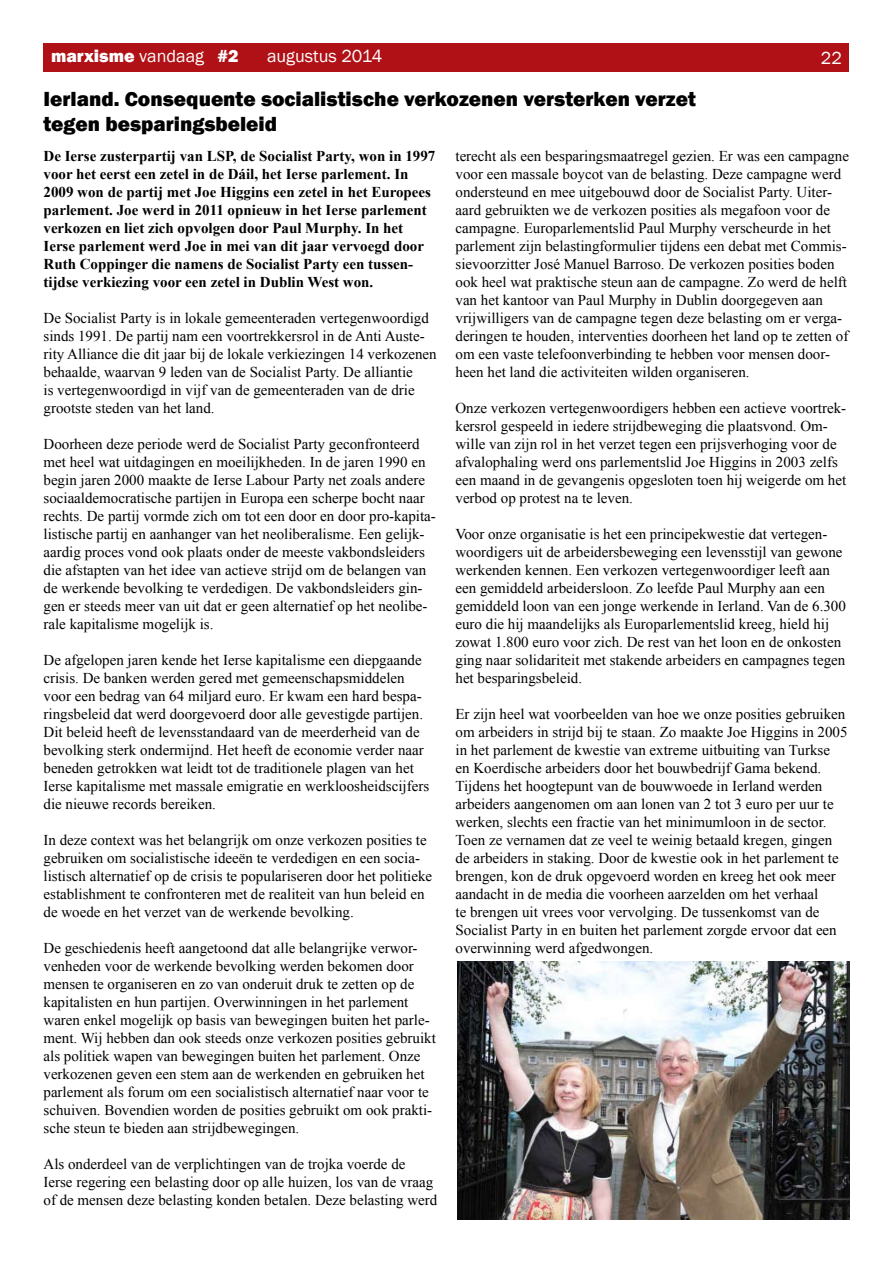
<style>
.page{position:relative;width:893px;height:1263px;background:#fff}
.page>*{position:absolute;margin:0;border:0;box-sizing:border-box;transform-origin:0 0}
.t1{font:800 21px/25.2px "Franklin Gothic";color:#000}
.t2{font:800 18px "Franklin Gothic";color:#fff}
.t3{font:18px "Franklin Gothic";color:#fff}
.t4{font:15px/18px "Times New Roman";color:#000}
.t5{font:700 15px/18px "Times New Roman";color:#000}
.s1{font-weight:400}
</style>
<div class="page">
<div style="left:44px;top:44px;width:805px;height:28px;background:#b01116"></div>
<img style="left:457px;top:962px;width:392px;height:257px">
<p class="t2" style="left:51px;top:44px;width:189px">marxisme <span class="s1">vandaag</span> #2</p>
<p class="t3" style="left:267px;top:45px;width:117px">augustus 2014</p>
<p class="t3" style="left:821px;top:46px;width:23px">22</p>
<h1 class="t1" style="left:44px;top:87px;width:654px">Ierland. Consequente socialistische verkozenen versterken verzet tegen besparingsbeleid</h1>
<p class="t5" style="left:44px;top:146px;width:393px">De Ierse zusterpartij van LSP, de Socialist Party, won in 1997 voor het eerst een zetel in de Dáil, het Ierse parlement. In 2009 won de partij met Joe Higgins een zetel in het Europees parlement. Joe werd in 2011 opnieuw in het Ierse parlement verkozen en liet zich opvolgen door Paul Murphy. In het Ierse parlement werd Joe in mei van dit jaar vervoegd door Ruth Coppinger die namens de Socialist Party een tussen&shy;tijdse verkiezing voor een zetel in Dublin West won.</p>
<p class="t4" style="left:44px;top:308px;width:395px">De Socialist Party is in lokale gemeenteraden vertegenwoordigd sinds 1991. De partij nam een voortrekkersrol in de Anti Auste&shy;rity Alliance die dit jaar bij de lokale verkiezingen 14 verkozenen behaalde, waarvan 9 leden van de Socialist Party. De alliantie<br>is vertegenwoordigd in vijf van de gemeenteraden van de drie grootste steden van het land.</p>
<p class="t4" style="left:44px;top:434px;width:394px">Doorheen deze periode werd de Socialist Party geconfronteerd met heel wat uitdagingen en moeilijkheden. In de jaren 1990 en begin jaren 2000 maakte de Ierse Labour Party net zoals andere sociaaldemocratische partijen in Europa een scherpe bocht naar rechts. De partij vormde zich om tot een door en door pro-kapita&shy;listische partij en aanhanger van het neoliberalisme. Een gelijk&shy;aardig proces vond ook plaats onder de meeste vakbondsleiders die afstapten van het idee van actieve strijd om de belangen van de werkende bevolking te verdedigen. De vakbondsleiders gin&shy;gen er steeds meer van uit dat er geen alternatief op het neolibe&shy;rale kapitalisme mogelijk is.</p>
<p class="t4" style="left:44px;top:650px;width:387px">De afgelopen jaren kende het Ierse kapitalisme een diepgaande crisis. De banken werden gered met gemeenschapsmiddelen voor een bedrag van 64 miljard euro. Er kwam een hard bespa&shy;ringsbeleid dat werd doorgevoerd door alle gevestigde partijen.<br>Dit beleid heeft de levensstandaard van de meerderheid van de bevolking sterk ondermijnd. Het heeft de economie verder naar beneden getrokken wat leidt tot de traditionele plagen van het Ierse kapitalisme met massale emigratie en werkloosheidscijfers die nieuwe records bereiken.</p>
<p class="t4" style="left:44px;top:830px;width:390px">In deze context was het belangrijk om onze verkozen posities te gebruiken om socialistische ideeën te verdedigen en een socia&shy;listisch alternatief op de crisis te populariseren door het politieke establishment te confronteren met de realiteit van hun beleid en de woede en het verzet van de werkende bevolking.</p>
<p class="t4" style="left:44px;top:938px;width:394px">De geschiedenis heeft aangetoond dat alle belangrijke verwor&shy;venheden voor de werkende bevolking werden bekomen door mensen te organiseren en zo van onderuit druk te zetten op de kapitalisten en hun partijen. Overwinningen in het parlement waren enkel mogelijk op basis van bewegingen buiten het parle&shy;ment. Wij hebben dan ook steeds onze verkozen posities gebruikt als politiek wapen van bewegingen buiten het parlement. Onze verkozenen geven een stem aan de werkenden en gebruiken het parlement als forum om een socialistisch alternatief naar voor te schuiven. Bovendien worden de posities gebruikt om ook prakti&shy;sche steun te bieden aan strijdbewegingen.</p>
<p class="t4" style="left:44px;top:1154px;width:395px">Als onderdeel van de verplichtingen van de trojka voerde de<br>Ierse regering een belasting door op alle huizen, los van de vraag of de mensen deze belasting konden betalen. Deze belasting werd</p>
<p class="t4" style="left:455px;top:147px;width:395px">terecht als een besparingsmaatregel gezien. Er was een campagne voor een massale boycot van de belasting. Deze campagne werd ondersteund en mee uitgebouwd door de Socialist Party. Uiter&shy;aard gebruikten we de verkozen posities als megafoon voor de campagne. Europarlementslid Paul Murphy verscheurde in het parlement zijn belastingformulier tijdens een debat met Commis&shy;sievoorzitter José Manuel Barroso. De verkozen posities boden ook heel wat praktische steun aan de campagne. Zo werd de helft van het kantoor van Paul Murphy in Dublin doorgegeven aan vrijwilligers van de campagne tegen deze belasting om er verga&shy;deringen te houden, interventies doorheen het land op te zetten of om een vaste telefoonverbinding te hebben voor mensen door&shy;heen het land die activiteiten wilden organiseren.</p>
<p class="t4" style="left:455px;top:399px;width:392px">Onze verkozen vertegenwoordigers hebben een actieve voortrek&shy;kersrol gespeeld in iedere strijdbeweging die plaatsvond. Om&shy;wille van zijn rol in het verzet tegen een prijsverhoging voor de afvalophaling werd ons parlementslid Joe Higgins in 2003 zelfs een maand in de gevangenis opgesloten toen hij weigerde om het verbod op protest na te leven.</p>
<p class="t4" style="left:455px;top:525px;width:392px">Voor onze organisatie is het een principekwestie dat vertegen&shy;woordigers uit de arbeidersbeweging een levensstijl van gewone werkenden kennen. Een verkozen vertegenwoordiger leeft aan een gemiddeld arbeidersloon. Zo leefde Paul Murphy aan een gemiddeld loon van een jonge werkende in Ierland. Van de 6.300 euro die hij maandelijks als Europarlementslid kreeg, hield hij zowat 1.800 euro voor zich. De rest van het loon en de onkosten ging naar solidariteit met stakende arbeiders en campagnes tegen het besparingsbeleid.</p>
<p class="t4" style="left:455px;top:705px;width:394px">Er zijn heel wat voorbeelden van hoe we onze posities gebruiken om arbeiders in strijd bij te staan. Zo maakte Joe Higgins in 2005 in het parlement de kwestie van extreme uitbuiting van Turkse en Koerdische arbeiders door het bouwbedrijf Gama bekend.<br>Tijdens het hoogtepunt van de bouwwoede in Ierland werden arbeiders aangenomen om aan lonen van 2 tot 3 euro per uur te werken, slechts een fractie van het minimumloon in de sector.<br>Toen ze vernamen dat ze veel te weinig betaald kregen, gingen de arbeiders in staking. Door de kwestie ook in het parlement te brengen, kon de druk opgevoerd worden en kreeg het ook meer aandacht in de media die voorheen aarzelden om het verhaal<br>te brengen uit vrees voor vervolging. De tussenkomst van de Socialist Party in en buiten het parlement zorgde ervoor dat een overwinning werd afgedwongen.</p>
</div>
